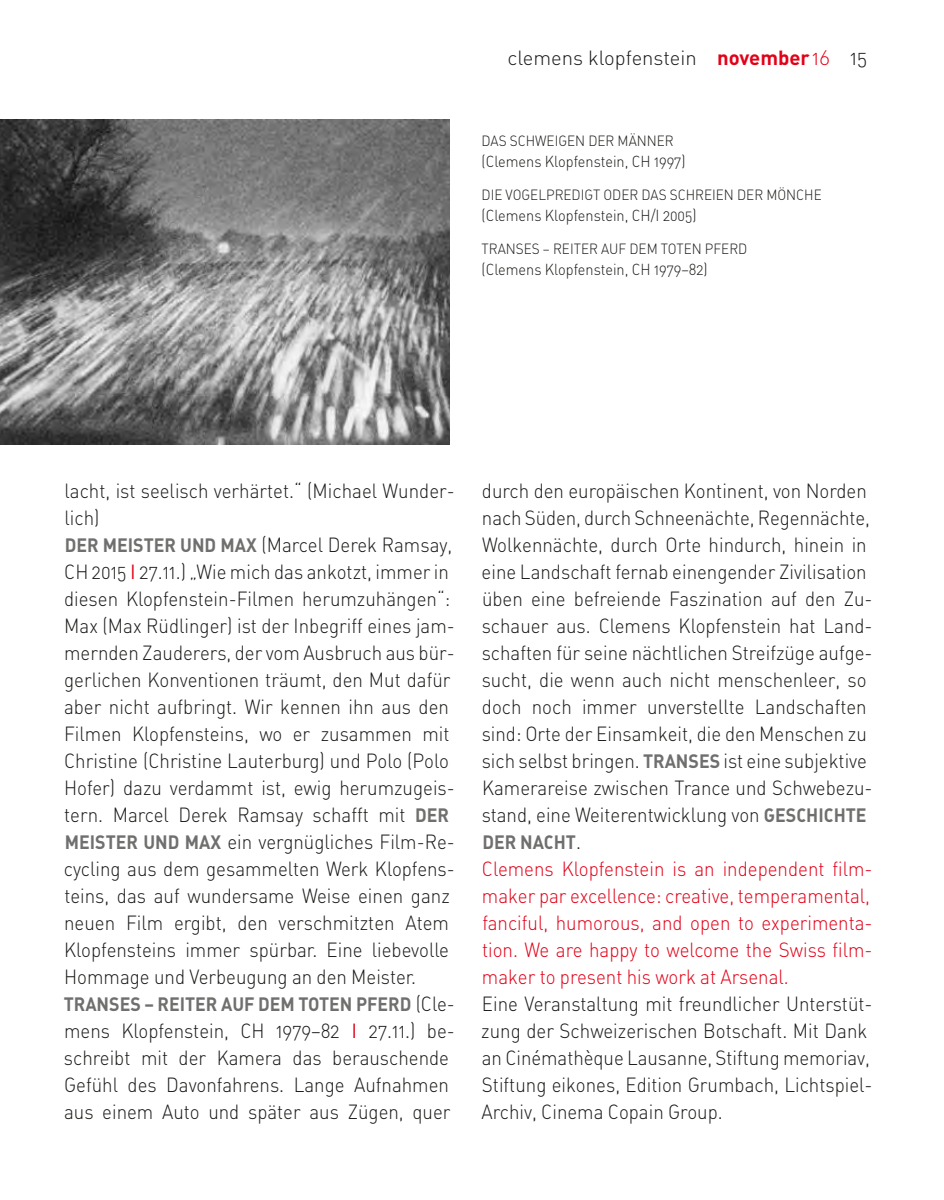
<style>
.page{position:relative;width:944px;height:1200px;background:#fff}
.page>*{position:absolute;margin:0;border:0;box-sizing:border-box;transform-origin:0 0}
.Brot_2{font:20.25px/27px "DIN Light Alternate";color:#1a1a18;scale:.92 1}
.englisch_Brot_2{font:20.25px/27px "DIN Light Alternate";color:#e30018;scale:.92 1}
.Brot_2_60_70_80{font:20.25px/27px "DIN Light Alternate";color:#1a1a18;scale:.92 1}
.Brot_2-2{font:20.25px "DIN Light Alternate";color:#1a1a18}
.Brot_2-3{font:19.12px "DIN Bold Alternate";color:#6f6f6e;scale:.93 1}
.BU{font:15.75px "DIN Light Alternate";color:#1a1a18;scale:.92 1}
.BU-2{font:14.62px "DIN Light Alternate";color:#1a1a18;scale:.92 1}
.s1{font-family:"DIN Bold Alternate";color:#e30018}
.s2{color:#e30018}
.s3{font-family:"DIN Bold Alternate";font-size:19.12px;color:#6f6f6e}
.s4{font-family:"DIN Cond Regular Alternate";color:#e30018}
.s5{font-family:"DIN Light Alternate";font-size:20.25px;color:#1a1a18}
</style>
<div class="page">
<img style="left:0;top:119px;width:450px;height:325px">
<p class="Brot_2-2" style="left:507px;top:44px;width:361px">clemens klopfenstein <span class="s1">november</span> <span class="s2">16</span> 15</p>
<p class="BU-2" style="left:482px;top:131px;width:210px">DAS SCHWEIGEN DER MÄNNER</p>
<p class="BU" style="left:482px;top:150px;width:223px">(Clemens Klopfenstein, CH 1997)</p>
<p class="BU-2" style="left:482px;top:185px;width:371px">DIE VOGELPREDIGT ODER DAS SCHREIEN DER MÖNCHE</p>
<p class="BU" style="left:482px;top:204px;width:235px">(Clemens Klopfenstein, CH/I 2005)</p>
<p class="BU-2" style="left:482px;top:239px;width:290px">TRANSES – REITER AUF DEM TOTEN PFERD</p>
<p class="BU" style="left:482px;top:258px;width:247px">(Clemens Klopfenstein, CH 1979–82)</p>
<p class="Brot_2_60_70_80" style="left:64px;top:476px;width:426px">lacht, ist seelisch verhärtet.“ (Michael Wunder&shy;lich)</p>
<p class="Brot_2" style="left:64px;top:530px;width:426px"><span class="s3">DER MEISTER UND MAX</span> (Marcel Derek Ramsay, CH 2015 <span class="s4">I</span> 27.11.) „Wie mich das ankotzt, immer in diesen Klopfenstein-Filmen herumzuhängen“:<br>Max (Max Rüdlinger) ist der Inbegriff eines jam&shy;mernden Zauderers, der vom Ausbruch aus bür&shy;gerlichen Konventionen träumt, den Mut dafür aber nicht aufbringt. Wir kennen ihn aus den Filmen Klopfensteins, wo er zusammen mit Christine (Christine Lauterburg) und Polo (Polo Hofer) dazu verdammt ist, ewig herumzugeis&shy;tern. Marcel Derek Ramsay schafft mit <span class="s3">DER MEISTER UND MAX</span> ein vergnügliches Film-Re&shy;cycling aus dem gesammelten Werk Klopfens&shy;teins, das auf wundersame Weise einen ganz neuen Film ergibt, den verschmitzten Atem Klopfensteins immer spürbar. Eine liebevolle Hommage und Verbeugung an den Meister.</p>
<p class="Brot_2-3" style="left:64px;top:991px;width:422px">TRANSES – REITER AUF DEM TOTEN PFERD <span class="s5">(Cle-</span></p>
<p class="Brot_2" style="left:64px;top:1016px;width:426px">mens Klopfenstein, CH 1979–82 <span class="s4">I</span> 27.11.) be&shy;schreibt mit der Kamera das berauschende Gefühl des Davonfahrens. Lange Aufnahmen aus einem Auto und später aus Zügen, quer</p>
<p class="Brot_2" style="left:482px;top:476px;width:426px">durch den europäischen Kontinent, von Norden nach Süden, durch Schneenächte, Regennächte, Wolkennächte, durch Orte hindurch, hinein in eine Landschaft fernab einengender Zivilisation üben eine befreiende Faszination auf den Zu&shy;schauer aus. Clemens Klopfenstein hat Land&shy;schaften für seine nächtlichen Streifzüge aufge&shy;sucht, die wenn auch nicht menschenleer, so doch noch immer unverstellte Landschaften sind: Orte der Einsamkeit, die den Menschen zu sich selbst bringen. <span class="s3">TRANSES</span> ist eine subjektive Kamerareise zwischen Trance und Schwebezu&shy;stand, eine Weiterentwicklung von <span class="s3">GESCHICHTE</span></p>
<p class="Brot_2-3" style="left:483px;top:829px;width:107px">DER NACHT<span class="s5">.</span></p>
<p class="englisch_Brot_2" style="left:482px;top:854px;width:426px">Clemens Klopfenstein is an independent film&shy;maker par excellence: creative, temperamental, fanciful, humorous, and open to experimenta&shy;tion. We are happy to welcome the Swiss film&shy;maker to present his work at Arsenal.</p>
<p class="Brot_2" style="left:481px;top:989px;width:427px">Eine Veranstaltung mit freundlicher Unterstüt&shy;zung der Schweizerischen Botschaft. Mit Dank an Cinémathèque Lausanne, Stiftung memoriav, Stiftung eikones, Edition Grumbach, Lichtspiel-Archiv, Cinema Copain Group.</p>
</div>
